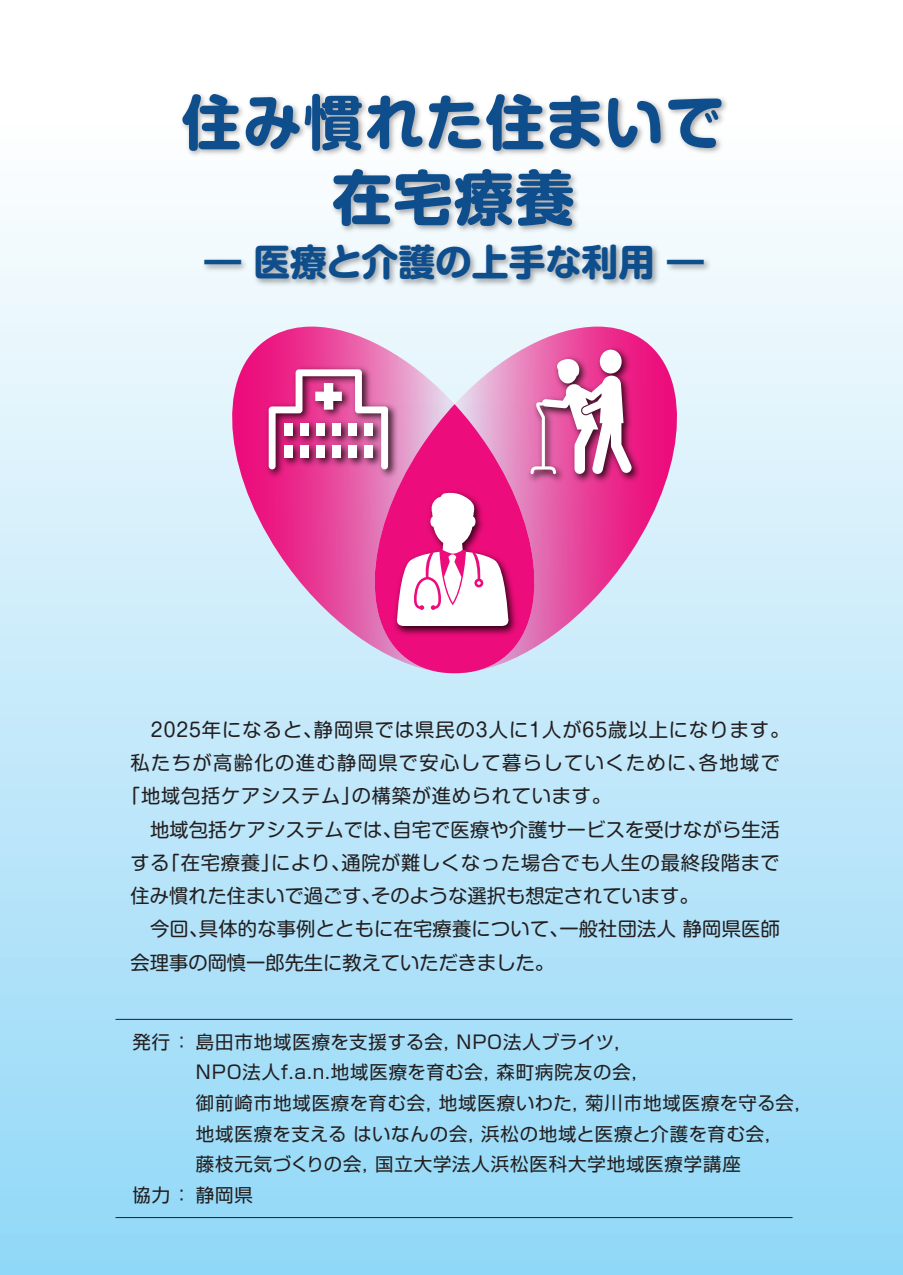
<style>
.page{position:relative;width:903px;height:1275px;background:#fff}
.page>*{position:absolute;margin:0;border:0;box-sizing:border-box;transform-origin:0 0}
.t1{font:700 59.5px/75.2px "Shin M Go Pro";letter-spacing:.025em;color:#0f4e8c;text-align:center}
.t2{font:700 36.75px "Shin M Go Pro";color:#0f4e8c}
.t3{font:19.25px "Shin M Go Pro";letter-spacing:.035em;color:#231f20}
.t4{font:19.25px "Shin M Go Pro";color:#231f20}
.t5{font:19.25px "Shin M Go Pro";letter-spacing:.005em;color:#231f20}
.t6{font:19.25px "Shin M Go Pro";letter-spacing:.01em;color:#231f20}
.t7{font:19.25px "Shin M Go Pro";letter-spacing:.07em;color:#231f20}
.t8{font:18.38px/30.6px "Shin Go Pro";letter-spacing:.05em;color:#231f20}
</style>
<div class="page">
<div style="left:0;top:0;width:903px;height:1275px;background:linear-gradient(to bottom,#fff,#91d7f7)"></div>
<hr style="left:116px;top:1019px;width:676px;height:1px;background:#231f20">
<hr style="left:116px;top:1217px;width:676px;height:1px;background:#231f20">
<img style="left:177px;top:88px;width:559px;height:154px">
<img style="left:199px;top:238px;width:515px;height:55px">
<svg style="left:454px;top:327px;width:239px;height:345px;background:#dea5d1"></svg>
<svg style="left:216px;top:327px;width:238px;height:345px;background:#dfa0ce"></svg>
<svg style="left:359px;top:404px;width:191px;height:269px;background:#e45ca8"></svg>
<img style="left:391px;top:486px;width:130px;height:152px">
<img style="left:262px;top:363px;width:138px;height:119px">
<svg style="left:269px;top:369px;width:119px;height:100px"></svg>
<div style="left:284px;top:423px;width:9px;height:13px;background:#fff"></div>
<div style="left:300px;top:423px;width:9px;height:13px;background:#fff"></div>
<div style="left:316px;top:423px;width:9px;height:13px;background:#fff"></div>
<div style="left:332px;top:423px;width:9px;height:13px;background:#fff"></div>
<div style="left:349px;top:423px;width:8px;height:13px;background:#fff"></div>
<div style="left:365px;top:423px;width:8px;height:13px;background:#fff"></div>
<div style="left:284px;top:445px;width:9px;height:13px;background:#fff"></div>
<div style="left:300px;top:445px;width:9px;height:13px;background:#fff"></div>
<div style="left:316px;top:445px;width:9px;height:13px;background:#fff"></div>
<div style="left:332px;top:445px;width:9px;height:13px;background:#fff"></div>
<div style="left:349px;top:445px;width:8px;height:13px;background:#fff"></div>
<div style="left:365px;top:445px;width:8px;height:13px;background:#fff"></div>
<svg style="left:395px;top:491px;width:116px;height:135px"></svg>
<img style="left:524px;top:344px;width:120px;height:142px">
<div style="left:600px;top:350px;width:22px;height:23px;background:#fff;border-radius:50%"></div>
<svg style="left:530px;top:359px;width:102px;height:115px"></svg>
<h1 class="t1" style="left:182px;top:78px;width:544px">住み慣れた住まいで在宅療養</h1>
<h2 class="t2" style="left:204px;top:232px;width:501px">― 医療と介護の上手な利用 ―</h2>
<p class="t3" style="left:151px;top:714px;width:640px">2025年になると、静岡県では県民の3人に1人が65歳以上になります。</p>
<p class="t7" style="left:131px;top:747px;width:651px">私たちが高齢化の進む静岡県で安心して暮らしていくために、各地域で</p>
<p class="t3" style="left:121px;top:781px;width:492px">「地域包括ケアシステム」の構築が進められています。</p>
<p class="t5" style="left:131px;top:814px;width:651px">　地域包括ケアシステムでは、自宅で医療や介護サービスを受けながら生活</p>
<p class="t3" style="left:131px;top:847px;width:651px">する「在宅療養」により、通院が難しくなった場合でも人生の最終段階まで</p>
<p class="t4" style="left:131px;top:880px;width:569px">住み慣れた住まいで過ごす、そのような選択も想定されています。</p>
<p class="t6" style="left:131px;top:914px;width:651px">　今回、具体的な事例とともに在宅療養について、一般社団法人静岡県医師</p>
<p class="t4" style="left:131px;top:947px;width:425px">会理事の岡慎一郎先生に教えていただきました。</p>
<p class="t8" style="left:132px;top:1024px;width:488px">発行：島田市地域医療を支援する会, NPO法人ブライツ,</p>
<p class="t8" style="left:196px;top:1055px;width:605px">NPO法人f.a.n.地域医療を育む会, 森町病院友の会,<br>御前崎市地域医療を育む会, 地域医療いわた, 菊川市地域医療を守る会,地域医療を支える はいなんの会, 浜松の地域と医療と介護を育む会,<br>藤枝元気づくりの会, 国立大学法人浜松医科大学地域医療学講座</p>
<p class="t8" style="left:132px;top:1177px;width:122px">協力：静岡県</p>
</div>
